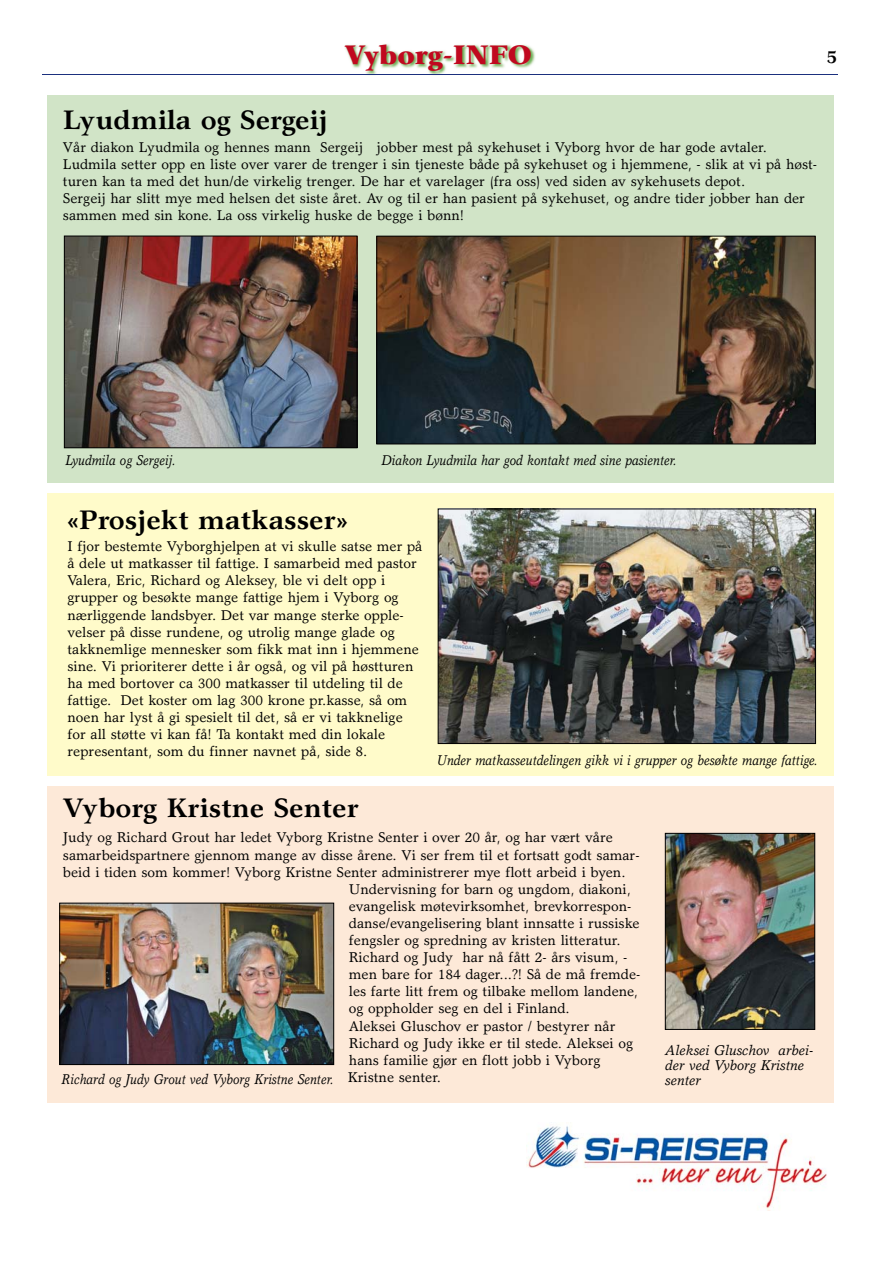
<style>
.page{position:relative;width:893px;height:1263px;background:#fff}
.page>*{position:absolute;margin:0;border:0;box-sizing:border-box;transform-origin:0 0}
.t1{font:700 27px "Garth Graphic";color:#000}
.t2{font:900 27px "Garth Graphic";letter-spacing:-.01em;color:#c0081f}
.t3{font:700 18px "Garth Graphic";color:#000}
.t4{font:14.25px/17.1px "Garth Graphic";color:#000}
.t5{font:italic 14.25px "Garth Graphic";color:#000;scale:.9 1}
.t6{font:italic 14.25px/15px "Garth Graphic";color:#000}
</style>
<div class="page">
<img style="left:344px;top:44px;width:192px;height:31px">
<hr style="left:42px;top:75px;width:795px;height:1px;background:#1b307e">
<div style="left:47px;top:96px;width:786px;height:387px;background:#d1e4c7"></div>
<div style="left:47px;top:786px;width:786px;height:317px;background:#fde9d8"></div>
<img style="left:526px;top:1126px;width:301px;height:85px">
<img style="left:667px;top:835px;width:146px;height:192px">
<div style="left:665px;top:833px;width:150px;height:196px;border:1px solid #000"></div>
<img style="left:62px;top:905px;width:270px;height:158px">
<div style="left:60px;top:903px;width:274px;height:162px;border:1px solid #000"></div>
<img style="left:66px;top:238px;width:289px;height:208px">
<div style="left:64px;top:236px;width:293px;height:212px;border:1px solid #000"></div>
<img style="left:379px;top:238px;width:434px;height:204px">
<div style="left:377px;top:236px;width:438px;height:208px;border:1px solid #000"></div>
<div style="left:47px;top:493px;width:786px;height:282px;background:#fffbca"></div>
<img style="left:440px;top:511px;width:374px;height:231px">
<div style="left:438px;top:509px;width:378px;height:235px;border:1px solid #000"></div>
<h1 class="t2" style="left:344px;top:44px;width:189px">Vyborg-INFO</h1>
<p class="t3" style="left:826px;top:50px;width:12px">5</p>
<h1 class="t1" style="left:63px;top:110px;width:266px">Lyudmila og Sergeij</h1>
<p class="t4" style="left:63px;top:140px;width:756px">Vår diakon Lyudmila og hennes mann Sergeij jobber mest på sykehuset i Vyborg hvor de har gode avtaler.<br>Ludmila setter opp en liste over varer de trenger i sin tjeneste både på sykehuset og i hjemmene, - slik at vi på høst&shy;turen kan ta med det hun/de virkelig trenger. De har et varelager (fra oss) ved siden av sykehusets depot.<br>Sergeij har slitt mye med helsen det siste året. Av og til er han pasient på sykehuset, og andre tider jobber han der sammen med sin kone. La oss virkelig huske de begge i bønn!</p>
<p class="t5" style="left:65px;top:454px;width:124px">Lyudmila og Sergeij.</p>
<p class="t5" style="left:382px;top:454px;width:330px">Diakon Lyudmila har god kontakt med sine pasienter.</p>
<h1 class="t1" style="left:67px;top:509px;width:282px">«Prosjekt matkasser»</h1>
<p class="t4" style="left:67px;top:539px;width:356px">I fjor bestemte Vyborghjelpen at vi skulle satse mer på å dele ut matkasser til fattige. I samarbeid med pastor Valera, Eric, Richard og Aleksey, ble vi delt opp i grupper og besøkte mange fattige hjem i Vyborg og nærliggende landsbyer. Det var mange sterke opple&shy;velser på disse rundene, og utrolig mange glade og takknemlige mennesker som fikk mat inn i hjemmene sine. Vi prioriterer dette i år også, og vil på høstturen ha med bortover ca 300 matkasser til utdeling til de fattige. Det koster om lag 300 krone pr.kasse, så om noen har lyst å gi spesielt til det, så er vi takknelige for all støtte vi kan få! Ta kontakt med din lokale representant, som du finner navnet på, side 8.</p>
<p class="t5" style="left:437px;top:755px;width:425px">Under matkasseutdelingen gikk vi i grupper og besøkte mange fattige.</p>
<h1 class="t1" style="left:63px;top:797px;width:298px">Vyborg Kristne Senter</h1>
<p class="t4" style="left:63px;top:830px;width:551px">Judy og Richard Grout har ledet Vyborg Kristne Senter i over 20 år, og har vært våre</p>
<p class="t4" style="left:63px;top:847px;width:578px">samarbeidspartnere gjennom mange av disse årene. Vi ser frem til et fortsatt godt samar-</p>
<p class="t4" style="left:63px;top:865px;width:564px">beid i tiden som kommer! Vyborg Kristne Senter administrerer mye flott arbeid i byen.</p>
<p class="t4" style="left:349px;top:882px;width:284px">Undervisning for barn og ungdom, diakoni,</p>
<p class="t4" style="left:349px;top:899px;width:284px">evangelisk møtevirksomhet, brevkorrespon-</p>
<p class="t4" style="left:349px;top:916px;width:292px">danse/evangelisering blant innsatte i russiske</p>
<p class="t4" style="left:349px;top:933px;width:273px">fengsler og spredning av kristen litteratur.</p>
<p class="t4" style="left:349px;top:950px;width:280px">Richard og Judy har nå fått 2- års visum, -</p>
<p class="t4" style="left:349px;top:967px;width:293px">men bare for 184 dager...?! Så de må fremde-</p>
<p class="t4" style="left:349px;top:984px;width:291px">les farte litt frem og tilbake mellom landene,</p>
<p class="t4" style="left:349px;top:1001px;width:222px">og oppholder seg en del i Finland.</p>
<p class="t4" style="left:349px;top:1018px;width:268px">Aleksei Gluschov er pastor / bestyrer når</p>
<p class="t4" style="left:349px;top:1036px;width:286px">Richard og Judy ikke er til stede. Aleksei og</p>
<p class="t4" style="left:349px;top:1053px;width:253px">hans familie gjør en flott jobb i Vyborg</p>
<p class="t4" style="left:348px;top:1070px;width:95px">Kristne senter.</p>
<p class="t6" style="left:665px;top:1044px;width:150px">Aleksei Gluschov arbei&shy;der ved Vyborg Kristne</p>
<p class="t5" style="left:62px;top:1073px;width:304px">Richard og Judy Grout ved Vyborg Kristne Senter.</p>
<p class="t6" style="left:665px;top:1074px;width:37px">senter</p>
</div>
